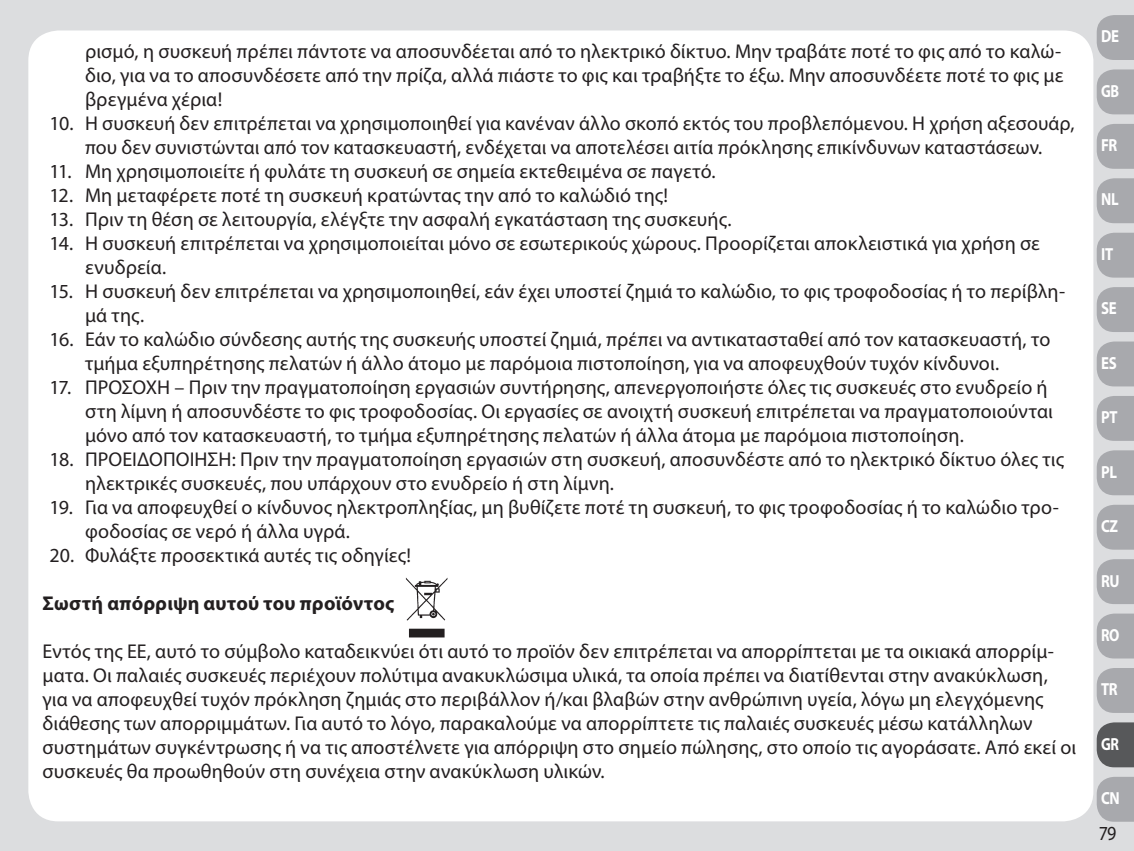
<style>
.page{position:relative;width:1134px;height:851px;background:#fff}
.page>*{position:absolute;margin:0;border:0;box-sizing:border-box;transform-origin:0 0}
.t1{font:20px/24px "Myriad Pro";letter-spacing:.005em;color:#231f20}
.t2{font:700 20px "Myriad Pro";letter-spacing:.01em;color:#231f20}
.t3{font:20px "Myriad Pro";letter-spacing:.005em;color:#231f20;scale:.9 1}
.t4{font:700 17.5px "Myriad Pro";letter-spacing:-.025em;color:#fff;scale:.85 1}
.t5{font:700 17.5px "Myriad Pro";letter-spacing:-.025em;color:#fff;scale:.82 1}
</style>
<div class="page">
<div style="left:0;top:0;width:1134px;height:850px;background:#dcdddf"></div>
<div style="left:28px;top:30px;width:1065px;height:791px;background:#fff;border-radius:30px"></div>
<img style="left:405px;top:577px;width:43px;height:61px">
<svg style="left:1097px;top:15px;width:37px;height:45px;background:#abacb0"></svg>
<svg style="left:1097px;top:69px;width:37px;height:45px;background:#abacb0"></svg>
<svg style="left:1097px;top:124px;width:37px;height:45px;background:#abacb0"></svg>
<svg style="left:1097px;top:178px;width:37px;height:45px;background:#abacb0"></svg>
<svg style="left:1097px;top:233px;width:37px;height:44px;background:#abacb0"></svg>
<svg style="left:1097px;top:287px;width:37px;height:45px;background:#abacb0"></svg>
<svg style="left:1097px;top:341px;width:37px;height:45px;background:#acadb0"></svg>
<svg style="left:1097px;top:396px;width:37px;height:45px;background:#abacb0"></svg>
<svg style="left:1097px;top:450px;width:37px;height:45px;background:#abacb0"></svg>
<svg style="left:1097px;top:504px;width:37px;height:45px;background:#acadb1"></svg>
<svg style="left:1097px;top:559px;width:37px;height:45px;background:#abacb0"></svg>
<svg style="left:1097px;top:613px;width:37px;height:45px;background:#acadb0"></svg>
<svg style="left:1097px;top:668px;width:37px;height:44px;background:#abacb0"></svg>
<svg style="left:1097px;top:722px;width:37px;height:45px;background:#616264"></svg>
<svg style="left:1097px;top:777px;width:37px;height:44px;background:#abacb0"></svg>
<p class="t1" style="left:85px;top:38px;width:980px">ρισμό, η συσκευή πρέπει πάντοτε να αποσυνδέεται από το ηλεκτρικό δίκτυο. Μην τραβάτε ποτέ το φις από το καλώ&shy;διο, για να το αποσυνδέσετε από την πρίζα, αλλά πιάστε το φις και τραβήξτε το έξω. Μην αποσυνδέετε ποτέ το φις με βρεγμένα χέρια!</p>
<p class="t1" style="left:50px;top:110px;width:1026px;text-align:center">10. Η συσκευή δεν επιτρέπεται να χρησιμοποιηθεί για κανέναν άλλο σκοπό εκτός του προβλεπόμενου. Η χρήση αξεσουάρ, που δεν συνιστώνται από τον κατασκευαστή, ενδέχεται να αποτελέσει αιτία πρόκλησης επικίνδυνων καταστάσεων.</p>
<p class="t1" style="left:50px;top:158px;width:667px">11. Μη χρησιμοποιείτε ή φυλάτε τη συσκευή σε σημεία εκτεθειμένα σε παγετό.</p>
<p class="t1" style="left:50px;top:182px;width:620px">12. Μη μεταφέρετε ποτέ τη συσκευή κρατώντας την από το καλώδιό της!</p>
<p class="t1" style="left:50px;top:206px;width:683px">13. Πριν τη θέση σε λειτουργία, ελέγξτε την ασφαλή εγκατάσταση της συσκευής.</p>
<p class="t1" style="left:85px;top:230px;width:956px;text-indent:-35px">14. Η συσκευή επιτρέπεται να χρησιμοποιείται μόνο σε εσωτερικούς χώρους. Προορίζεται αποκλειστικά για χρήση σε ενυδρεία.</p>
<p class="t1" style="left:85px;top:278px;width:982px;text-indent:-35px">15. Η συσκευή δεν επιτρέπεται να χρησιμοποιηθεί, εάν έχει υποστεί ζημιά το καλώδιο, το φις τροφοδοσίας ή το περίβλη&shy;μά της.</p>
<p class="t1" style="left:85px;top:326px;width:967px;text-indent:-35px">16. Εάν το καλώδιο σύνδεσης αυτής της συσκευής υποστεί ζημιά, πρέπει να αντικατασταθεί από τον κατασκευαστή, το τμήμα εξυπηρέτησης πελατών ή άλλο άτομο με παρόμοια πιστοποίηση, για να αποφευχθούν τυχόν κίνδυνοι.</p>
<p class="t1" style="left:85px;top:374px;width:969px;text-indent:-35px">17. ΠΡΟΣΟΧΗ – Πριν την πραγματοποίηση εργασιών συντήρησης, απενεργοποιήστε όλες τις συσκευές στο ενυδρείο ή στη λίμνη ή αποσυνδέστε το φις τροφοδοσίας. Οι εργασίες σε ανοιχτή συσκευή επιτρέπεται να πραγματοποιούνται μόνο από τον κατασκευαστή, το τμήμα εξυπηρέτησης πελατών ή άλλα άτομα με παρόμοια πιστοποίηση.</p>
<p class="t1" style="left:85px;top:446px;width:980px;text-indent:-35px">18. ΠΡΟΕΙΔΟΠΟΙΗΣΗ: Πριν την πραγματοποίηση εργασιών στη συσκευή, αποσυνδέστε από το ηλεκτρικό δίκτυο όλες τις ηλεκτρικές συσκευές, που υπάρχουν στο ενυδρείο ή στη λίμνη.</p>
<p class="t1" style="left:85px;top:494px;width:975px;text-indent:-35px">19. Για να αποφευχθεί ο κίνδυνος ηλεκτροπληξίας, μη βυθίζετε ποτέ τη συσκευή, το φις τροφοδοσίας ή το καλώδιο τρο&shy;φοδοσίας σε νερό ή άλλα υγρά.</p>
<p class="t1" style="left:50px;top:542px;width:363px">20. Φυλάξτε προσεκτικά αυτές τις οδηγίες!</p>
<p class="t2" style="left:43px;top:590px;width:353px">Σωστή απόρριψη αυτού του προϊόντος</p>
<p class="t1" style="left:43px;top:638px;width:1035px">Εντός της ΕΕ, αυτό το σύμβολο καταδεικνύει ότι αυτό το προϊόν δεν επιτρέπεται να απορρίπτεται με τα οικιακά απορρίμ&shy;ματα. Οι παλαιές συσκευές περιέχουν πολύτιμα ανακυκλώσιμα υλικά, τα οποία πρέπει να διατίθενται στην ανακύκλωση, για να αποφευχθεί τυχόν πρόκληση ζημιάς στο περιβάλλον ή/και βλαβών στην ανθρώπινη υγεία, λόγω μη ελεγχόμενης διάθεσης των απορριμμάτων. Για αυτό το λόγο, παρακαλούμε να απορρίπτετε τις παλαιές συσκευές μέσω κατάλληλων συστημάτων συγκέντρωσης ή να τις αποστέλνετε για απόρριψη στο σημείο πώλησης, στο οποίο τις αγοράσατε. Από εκεί οι συσκευές θα προωθηθούν στη συνέχεια στην ανακύκλωση υλικών.</p>
<p class="t4" style="left:1101px;top:25px;width:23px">DE</p>
<p class="t5" style="left:1101px;top:79px;width:24px">GB</p>
<p class="t4" style="left:1101px;top:134px;width:21px">FR</p>
<p class="t4" style="left:1101px;top:188px;width:22px">NL</p>
<p class="t4" style="left:1101px;top:242px;width:16px">IT</p>
<p class="t4" style="left:1101px;top:297px;width:20px">SE</p>
<p class="t4" style="left:1101px;top:351px;width:20px">ES</p>
<p class="t4" style="left:1101px;top:406px;width:21px">PT</p>
<p class="t4" style="left:1101px;top:460px;width:20px">PL</p>
<p class="t4" style="left:1101px;top:514px;width:22px">CZ</p>
<p class="t4" style="left:1101px;top:569px;width:23px">RU</p>
<p class="t5" style="left:1101px;top:623px;width:24px">RO</p>
<p class="t4" style="left:1101px;top:678px;width:21px">TR</p>
<p class="t5" style="left:1101px;top:732px;width:23px">GR</p>
<p class="t4" style="left:1101px;top:786px;width:24px">CN</p>
<p class="t3" style="left:1099px;top:821px;width:21px">79</p>
</div>
